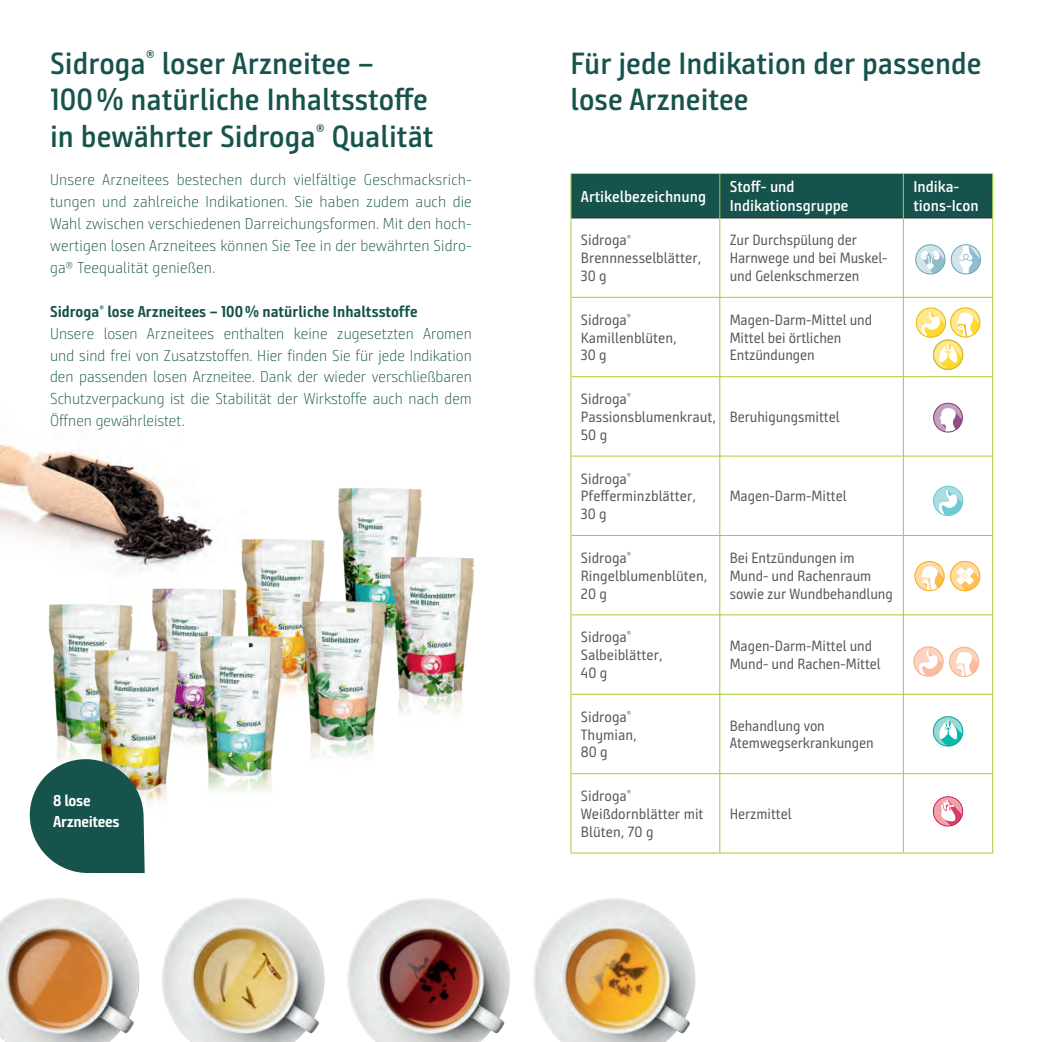
<style>
.page{position:relative;width:1042px;height:1042px;background:#fff}
.page>*{position:absolute;margin:0;border:0;box-sizing:border-box;transform-origin:0 0}
.t1{font:600 30.62px/36.8px "Bunday Sans";color:#16534c}
.t2{font:300 15.75px/21.9px "Bunday Sans";color:#16534c;text-align:justify}
.t3{font:600 15.75px/18.9px "Bunday Sans";color:#fff}
.t4{font:700 15.75px/21px "Bunday Sans";letter-spacing:-.02em;color:#fff}
.t5{font:14.88px/17.8px "Bunday Sans";letter-spacing:-.005em;color:#57585a}
.s1{font-weight:700}
</style>
<div class="page">
<img style="left:0;top:444px;width:213px;height:127px">
<img style="left:0;top:898px;width:696px;height:144px">
<div style="left:571px;top:174px;width:421px;height:44px;background:#16534c"></div>
<svg style="left:571px;top:219px;width:421px;height:634px"></svg>
<hr style="left:571px;top:218px;width:148px;height:1px;background:#231f20">
<hr style="left:720px;top:218px;width:183px;height:1px;background:#231f20">
<hr style="left:904px;top:218px;width:88px;height:1px;background:#231f20">
<hr style="left:570px;top:174px;width:1px;height:44px;background:#a4cc38">
<hr style="left:719px;top:174px;width:1px;height:44px;background:#a4cc38">
<hr style="left:903px;top:174px;width:1px;height:44px;background:#a4cc38">
<hr style="left:992px;top:174px;width:1px;height:44px;background:#a4cc38">
<hr style="left:570px;top:218px;width:1px;height:79px;background:#a4cc38">
<hr style="left:719px;top:218px;width:1px;height:79px;background:#a4cc38">
<hr style="left:903px;top:218px;width:1px;height:79px;background:#a4cc38">
<hr style="left:992px;top:218px;width:1px;height:79px;background:#a4cc38">
<hr style="left:570px;top:297px;width:1px;height:80px;background:#a4cc38">
<hr style="left:570px;top:377px;width:1px;height:79px;background:#a4cc38">
<hr style="left:570px;top:456px;width:1px;height:79px;background:#a4cc38">
<hr style="left:571px;top:297px;width:149px;height:1px;background:#a4cc38">
<hr style="left:571px;top:376px;width:149px;height:1px;background:#a4cc38">
<hr style="left:571px;top:456px;width:149px;height:1px;background:#a4cc38">
<hr style="left:719px;top:297px;width:1px;height:79px;background:#a4cc38">
<hr style="left:719px;top:377px;width:1px;height:79px;background:#a4cc38">
<hr style="left:719px;top:456px;width:1px;height:79px;background:#a4cc38">
<hr style="left:720px;top:297px;width:183px;height:1px;background:#a4cc38">
<hr style="left:903px;top:297px;width:89px;height:1px;background:#a4cc38">
<hr style="left:903px;top:297px;width:1px;height:79px;background:#a4cc38">
<hr style="left:992px;top:297px;width:1px;height:80px;background:#a4cc38">
<hr style="left:903px;top:377px;width:1px;height:79px;background:#a4cc38">
<hr style="left:992px;top:377px;width:1px;height:79px;background:#a4cc38">
<hr style="left:903px;top:456px;width:1px;height:79px;background:#a4cc38">
<hr style="left:992px;top:456px;width:1px;height:79px;background:#a4cc38">
<hr style="left:720px;top:376px;width:183px;height:1px;background:#a4cc38">
<hr style="left:903px;top:376px;width:89px;height:1px;background:#a4cc38">
<hr style="left:720px;top:456px;width:183px;height:1px;background:#a4cc38">
<hr style="left:903px;top:456px;width:89px;height:1px;background:#a4cc38">
<hr style="left:570px;top:535px;width:1px;height:80px;background:#a4cc38">
<hr style="left:571px;top:535px;width:149px;height:1px;background:#a4cc38">
<hr style="left:719px;top:535px;width:1px;height:80px;background:#a4cc38">
<hr style="left:720px;top:535px;width:183px;height:1px;background:#a4cc38">
<hr style="left:903px;top:535px;width:89px;height:1px;background:#a4cc38">
<hr style="left:903px;top:535px;width:1px;height:80px;background:#a4cc38">
<hr style="left:992px;top:535px;width:1px;height:80px;background:#a4cc38">
<hr style="left:570px;top:615px;width:1px;height:79px;background:#a4cc38">
<hr style="left:571px;top:614px;width:149px;height:1px;background:#a4cc38">
<hr style="left:719px;top:615px;width:1px;height:79px;background:#a4cc38">
<hr style="left:720px;top:614px;width:183px;height:1px;background:#a4cc38">
<hr style="left:903px;top:614px;width:89px;height:1px;background:#a4cc38">
<hr style="left:903px;top:615px;width:1px;height:79px;background:#a4cc38">
<hr style="left:992px;top:615px;width:1px;height:79px;background:#a4cc38">
<hr style="left:570px;top:694px;width:1px;height:79px;background:#a4cc38">
<hr style="left:571px;top:694px;width:149px;height:1px;background:#a4cc38">
<hr style="left:719px;top:694px;width:1px;height:79px;background:#a4cc38">
<hr style="left:720px;top:694px;width:183px;height:1px;background:#a4cc38">
<hr style="left:903px;top:694px;width:89px;height:1px;background:#a4cc38">
<hr style="left:903px;top:694px;width:1px;height:79px;background:#a4cc38">
<hr style="left:992px;top:694px;width:1px;height:79px;background:#a4cc38">
<hr style="left:570px;top:773px;width:1px;height:80px;background:#a4cc38">
<hr style="left:571px;top:773px;width:149px;height:1px;background:#a4cc38">
<hr style="left:570px;top:853px;width:150px;height:1px;background:#a4cc38">
<hr style="left:719px;top:774px;width:1px;height:79px;background:#a4cc38">
<hr style="left:720px;top:773px;width:183px;height:1px;background:#a4cc38">
<hr style="left:903px;top:773px;width:89px;height:1px;background:#a4cc38">
<hr style="left:903px;top:774px;width:1px;height:79px;background:#a4cc38">
<hr style="left:992px;top:773px;width:1px;height:80px;background:#a4cc38">
<hr style="left:720px;top:853px;width:183px;height:1px;background:#a4cc38">
<hr style="left:903px;top:853px;width:90px;height:1px;background:#a4cc38">
<svg style="left:914px;top:306px;width:67px;height:65px"></svg>
<svg style="left:932px;top:484px;width:31px;height:33px"></svg>
<svg style="left:912px;top:645px;width:68px;height:33px"></svg>
<svg style="left:933px;top:715px;width:30px;height:32px"></svg>
<svg style="left:933px;top:795px;width:30px;height:32px"></svg>
<svg style="left:933px;top:402px;width:30px;height:32px"></svg>
<svg style="left:914px;top:243px;width:68px;height:33px"></svg>
<svg style="left:913px;top:560px;width:68px;height:32px"></svg>
<img style="left:338px;top:488px;width:84px;height:108px">
<img style="left:241px;top:539px;width:84px;height:157px">
<img style="left:384px;top:550px;width:90px;height:164px">
<img style="left:152px;top:588px;width:84px;height:156px">
<img style="left:48px;top:604px;width:85px;height:149px">
<img style="left:86px;top:646px;width:98px;height:228px">
<img style="left:193px;top:634px;width:96px;height:158px">
<img style="left:296px;top:596px;width:95px;height:161px">
<svg style="left:29px;top:753px;width:116px;height:120px;background:#457368"></svg>
<h1 class="t1" style="left:50px;top:45px;width:385px">Sidroga<sup>®</sup> loser Arzneitee –<br>100% natürliche Inhaltsstoffe in bewährter Sidroga<sup>®</sup> Qualität</h1>
<p class="t2" style="left:50px;top:169px;width:423px">Unsere Arzneitees bestechen durch vielfältige Geschmacksrich&shy;tungen und zahlreiche Indikationen. Sie haben zudem auch die Wahl zwischen verschiedenen Darreichungsformen. Mit den hoch&shy;wertigen losen Arzneitees können Sie Tee in der bewährten Sidro&shy;ga® Teequalität genießen.</p>
<p class="t2" style="left:50px;top:300px;width:423px;text-align:left"><span class="s1">Sidroga</span><sup>®</sup> <span class="s1">lose Arzneitees – 100% natürliche Inhaltsstoffe<br></span>Unsere losen Arzneitees enthalten keine zugesetzten Aromen und sind frei von Zusatzstoffen. Hier finden Sie für jede Indikation den passenden losen Arzneitee. Dank der wieder verschließbaren Schutzverpackung ist die Stabilität der Wirkstoffe auch nach dem Öffnen gewährleistet.</p>
<p class="t4" style="left:53px;top:790px;width:68px">8 lose<br>Arzneitees</p>
<h1 class="t1" style="left:570px;top:45px;width:413px">Für jede Indikation der passende lose Arzneitee</h1>
<p class="t3" style="left:581px;top:187px;width:127px">Artikelbezeichnung</p>
<p class="t3" style="left:730px;top:177px;width:120px">Stoff- und<br>Indikationsgruppe</p>
<p class="t3" style="left:913px;top:177px;width:67px">Indika&shy;tions-Icon</p>
<p class="t5" style="left:581px;top:231px;width:122px">Sidroga<sup>®<br></sup>Brennnesselblätter,<br>30 g</p>
<p class="t5" style="left:730px;top:231px;width:159px">Zur Durchspülung der<br>Harnwege und bei Muskel&shy;und Gelenkschmerzen</p>
<p class="t5" style="left:581px;top:311px;width:98px">Sidroga<sup>®<br></sup>Kamillenblüten,<br>30 g</p>
<p class="t5" style="left:730px;top:311px;width:144px">Magen-Darm-Mittel und<br>Mittel bei örtlichen<br>Entzündungen</p>
<p class="t5" style="left:581px;top:390px;width:137px">Sidroga<sup>®<br></sup>Passionsblumenkraut,<br>50 g</p>
<p class="t5" style="left:730px;top:408px;width:111px">Beruhigungsmittel</p>
<p class="t5" style="left:581px;top:469px;width:117px">Sidroga<sup>®<br></sup>Pfefferminzblätter,<br>30 g</p>
<p class="t5" style="left:730px;top:487px;width:118px">Magen-Darm-Mittel</p>
<p class="t5" style="left:581px;top:549px;width:128px">Sidroga<sup>®<br></sup>Ringelblumenblüten,<br>20 g</p>
<p class="t5" style="left:730px;top:549px;width:165px">Bei Entzündungen im<br>Mund- und Rachenraum sowie zur Wundbehandlung</p>
<p class="t5" style="left:581px;top:628px;width:83px">Sidroga<sup>®<br></sup>Salbeiblätter,<br>40 g</p>
<p class="t5" style="left:730px;top:637px;width:152px">Magen-Darm-Mittel und<br>Mund- und Rachen-Mittel</p>
<p class="t5" style="left:581px;top:707px;width:57px">Sidroga<sup>®<br></sup>Thymian,<br>80 g</p>
<p class="t5" style="left:730px;top:716px;width:146px">Behandlung von<br>Atemwegserkrankungen</p>
<p class="t5" style="left:581px;top:787px;width:124px">Sidroga<sup>®<br></sup>Weißdornblätter mit<br>Blüten, 70 g</p>
<p class="t5" style="left:730px;top:805px;width:63px">Herzmittel</p>
</div>
